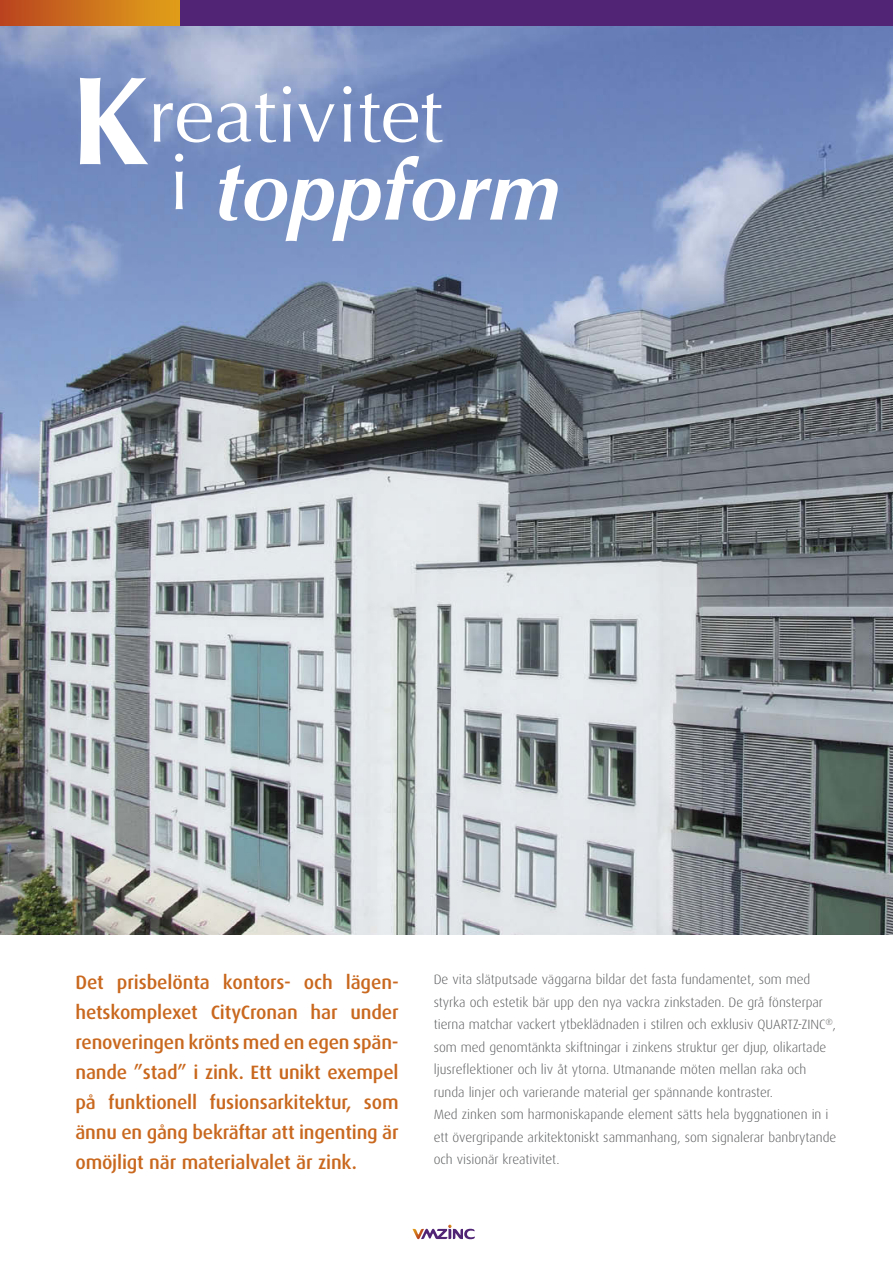
<style>
.page{position:relative;width:893px;height:1263px;background:#fff}
.page>*{position:absolute;margin:0;border:0;box-sizing:border-box;transform-origin:0 0}
.t1{font:italic 700 84px "Optima";color:#fff}
.t2{font:79.5px "Optima";color:#fff}
.t3{font:500 19.35px/30px "Dax";letter-spacing:-.01em;color:#c9681e;text-align:justify}
.t4{font:300 13.5px/22.5px "Dax";letter-spacing:-.005em;color:#58595b}
.s1{font-weight:700;font-size:126px}
.s2{font-weight:400;font-style:normal;font-size:79.5px}
</style>
<div class="page">
<img style="left:0;top:26px;width:893px;height:908px">
<div style="left:178px;top:0;width:715px;height:26px;background:#512475"></div>
<div style="left:0;top:0;width:179px;height:26px;background:linear-gradient(to right,#b94320,#e1a119)"></div>
<svg style="left:412px;top:1225px;width:63px;height:14px"></svg>
<h2 class="t2" style="left:71px;top:68px;width:373px"><span class="s1">K</span>reativitet</h2>
<h1 class="t1" style="left:168px;top:141px;width:393px"><span class="s2">i</span> toppform</h1>
<p class="t3" style="left:75px;top:967px;width:325px">Det prisbelönta kontors- och lägen&shy;hetskomplexet CityCronan har under renoveringen krönts med en egen spän&shy;nande ”stad” i zink. Ett unikt exempel på funktionell fusionsarkitektur, som ännu en gång bekräftar att ingenting är omöjligt när materialvalet är zink.</p>
<p class="t4" style="left:434px;top:968px;width:404px">De vita slätputsade väggarna bildar det fasta fundamentet, som med styrka och estetik bär upp den nya vackra zinkstaden. De grå fönsterpar tierna matchar vackert ytbeklädnaden i stilren och exklusiv QUARTZ-ZINC<sup>®</sup>, som med genomtänkta skiftningar i zinkens struktur ger djup, olikartade ljusreflektioner och liv åt ytorna. Utmanande möten mellan raka och runda linjer och varierande material ger spännande kontraster.<br>Med zinken som harmoniskapande element sätts hela byggnationen in i ett övergripande arkitektoniskt sammanhang, som signalerar banbrytande och visionär kreativitet.</p>
</div>
